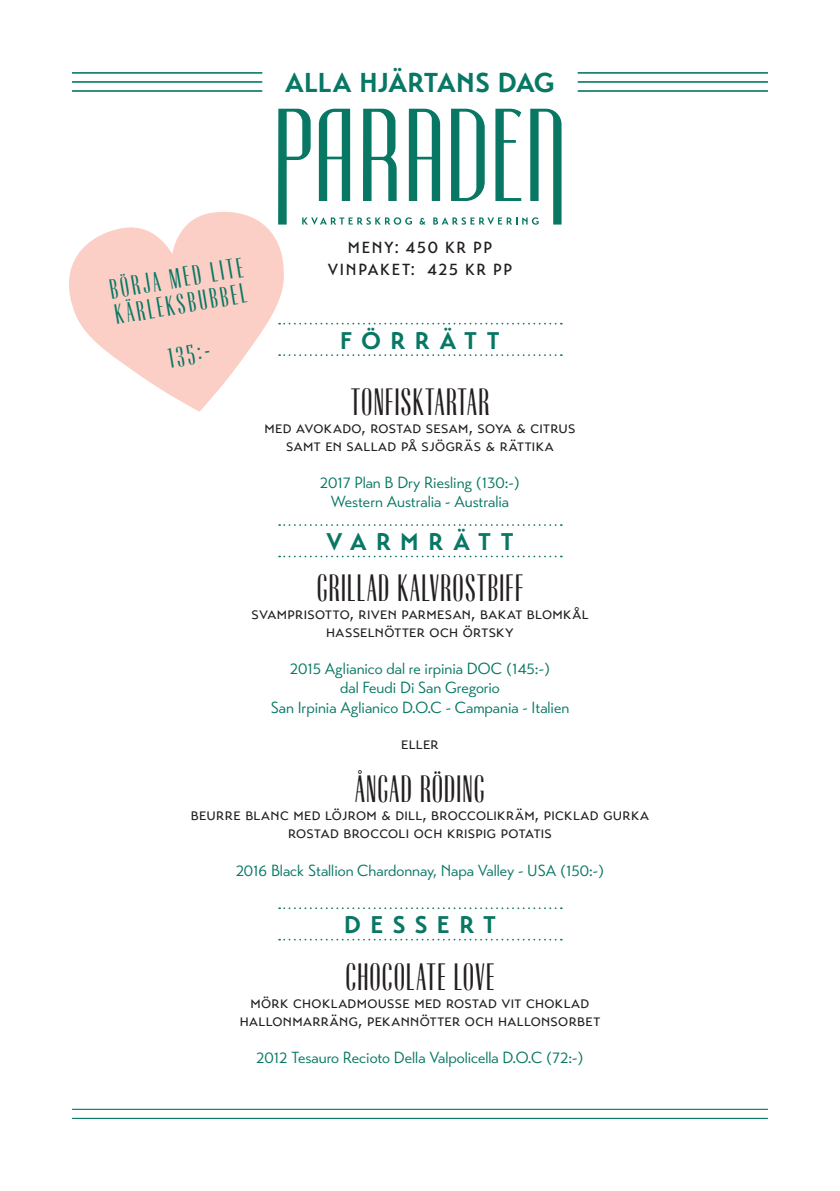
<style>
.page{position:relative;width:840px;height:1191px;background:#fff}
.page>*{position:absolute;margin:0;border:0;box-sizing:border-box;transform-origin:0 0}
.vä_-_artDecoMAT{font:500 38px "Radiant CTX Cond";letter-spacing:.025em;color:#231f20}
.t1{font:500 28px "Radiant CTX Cond";color:#087764}
.t2{font:700 27.2px "Transat";letter-spacing:-.005em;color:#087764}
.t3{font:700 24px "Transat";letter-spacing:.395em;color:#087764}
.vä_-_artDecoBESKRIVN{font:18px/18px "Transat Standard";letter-spacing:.02em;color:#231f20;text-align:center}
.vä_-_artDecoMAT-2{font:18px/18px "Transat Standard";letter-spacing:.02em;color:#231f20;text-align:center}
.vä_-_artDecoBESKRIVN-2{font:16px "Transat Standard";color:#087764}
.t4{font:500 16px/22px "Transat";letter-spacing:.1em;color:#231f20;text-align:center}
</style>
<div class="page">
<svg style="left:278px;top:109px;width:283px;height:116px"></svg>
<hr style="left:72px;top:90px;width:190px;height:2px;background:#087764">
<hr style="left:72px;top:81px;width:190px;height:1px;background:#087764">
<hr style="left:72px;top:72px;width:190px;height:1px;background:#087764">
<hr style="left:577px;top:90px;width:190px;height:2px;background:#087764">
<hr style="left:577px;top:81px;width:190px;height:1px;background:#087764">
<hr style="left:577px;top:72px;width:190px;height:1px;background:#087764">
<hr style="left:72px;top:1117px;width:695px;height:2px;background:#087764">
<hr style="left:72px;top:1108px;width:695px;height:1px;background:#087764">
<svg style="left:288px;top:323px;width:273px;height:1px"></svg>
<svg style="left:288px;top:354px;width:273px;height:2px"></svg>
<svg style="left:279px;top:524px;width:282px;height:2px"></svg>
<svg style="left:279px;top:555px;width:282px;height:2px"></svg>
<svg style="left:279px;top:907px;width:282px;height:2px"></svg>
<svg style="left:279px;top:938px;width:282px;height:2px"></svg>
<svg style="left:69px;top:207px;width:217px;height:205px;fill:#fbcfc5"></svg>
<p class="t2" style="left:285px;top:66px;width:271px">ALLA HJÄRTANS DAG</p>
<p class="t1" style="left:107px;top:276px;width:137px;rotate:-10deg">BÖRJA MED LITE</p>
<p class="t1" style="left:112px;top:301px;width:135px;rotate:-10deg">KÄRLEKSBUBBEL</p>
<p class="t1" style="left:166px;top:345px;width:44px;rotate:-10deg">135:-</p>
<p class="t4" style="left:327px;top:236px;width:186px">MENY: 450 KR PP<br>VINPAKET: 425 KR PP</p>
<p class="t3" style="left:340px;top:326px;width:161px">FÖRRÄTT</p>
<p class="vä_-_artDecoMAT" style="left:350px;top:382px;width:140px">TONFISKTARTAR</p>
<p class="vä_-_artDecoBESKRIVN" style="left:264px;top:417px;width:312px">med avokado, rostad sesam, soya &amp; citrus samt en sallad på sjögräs &amp; rättika</p>
<p class="vä_-_artDecoBESKRIVN-2" style="left:320px;top:473px;width:201px">2017 Plan B Dry Riesling (130:-)</p>
<p class="vä_-_artDecoBESKRIVN-2" style="left:331px;top:492px;width:180px">Western Australia - Australia</p>
<p class="t3" style="left:326px;top:527px;width:188px">VARMRÄTT</p>
<p class="vä_-_artDecoMAT" style="left:316px;top:568px;width:208px">GRILLAD KALVROSTBIFF</p>
<p class="vä_-_artDecoMAT-2" style="left:251px;top:604px;width:338px">svamprisotto, riven parmesan, bakat blomkål hasselnötter och örtsky</p>
<p class="vä_-_artDecoBESKRIVN-2" style="left:290px;top:659px;width:261px">2015 Aglianico dal re irpinia DOC (145:-)</p>
<p class="vä_-_artDecoBESKRIVN-2" style="left:340px;top:678px;width:161px">dal Feudi Di San Gregorio</p>
<p class="vä_-_artDecoBESKRIVN-2" style="left:270px;top:697px;width:300px">San Irpinia Aglianico D.O.C - Campania - Italien</p>
<p class="vä_-_artDecoBESKRIVN" style="left:401px;top:733px;width:39px">eller</p>
<p class="vä_-_artDecoMAT" style="left:355px;top:769px;width:131px">ÅNGAD RÖDING</p>
<p class="vä_-_artDecoBESKRIVN" style="left:191px;top:805px;width:459px">beurre blanc med löjrom &amp; dill, broccolikräm, picklad gurka rostad broccoli och krispig potatis</p>
<p class="vä_-_artDecoBESKRIVN-2" style="left:235px;top:861px;width:370px">2016 Black Stallion Chardonnay, Napa Valley - USA (150:-)</p>
<p class="t3" style="left:344px;top:910px;width:153px">DESSERT</p>
<p class="vä_-_artDecoMAT" style="left:345px;top:957px;width:150px">CHOCOLATE LOVE</p>
<p class="vä_-_artDecoBESKRIVN" style="left:240px;top:993px;width:361px">mörk chokladmousse med rostad vit choklad hallonmarräng, pekannötter och hallonsorbet</p>
<p class="vä_-_artDecoBESKRIVN-2" style="left:256px;top:1048px;width:329px">2012 Tesauro Recioto Della Valpolicella D.O.C (72:-)</p>
</div>
